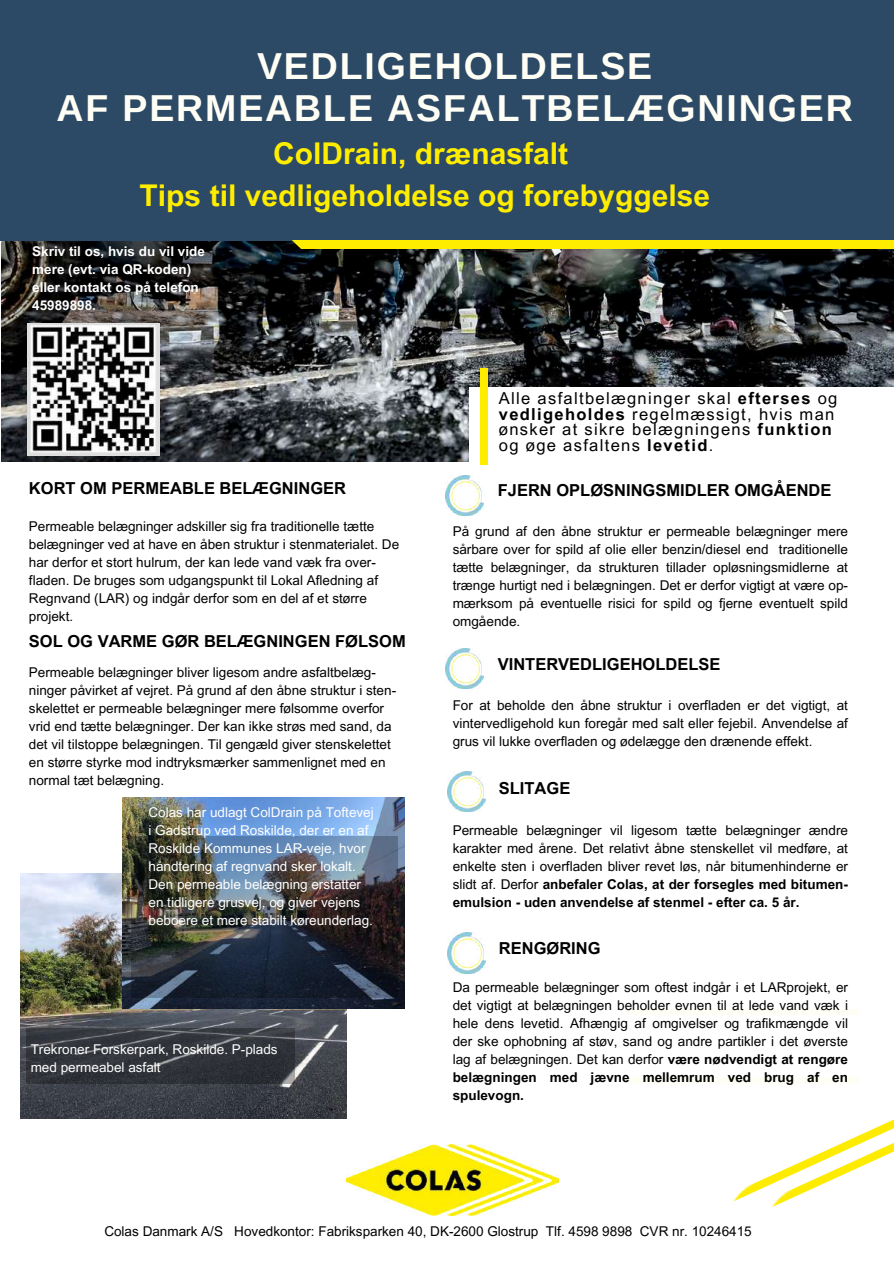
<style>
.page{position:relative;width:894px;height:1264px;background:#fff}
.page>*{position:absolute;margin:0;border:0;box-sizing:border-box;transform-origin:0 0}
.t1{font:700 37.5px/41.7px "Arimo";letter-spacing:.05em;color:#fffef5;text-align:center}
.t2{font:700 30px/42px "Arial MT Pro";color:#ffed00;text-align:center}
.t3{font:16.5px/15.8px "Arial MT Pro";letter-spacing:.08em;color:#000}
.t4{font:700 16.5px "Arial MT Pro";color:#000}
.t5{font:13.5px/18px "Arial MT Pro";color:#000;text-align:justify}
.t6{font:13.5px/18px "Arial MT Pro";color:#fff}
.t7{font:700 13.5px/18px "Arial MT Pro";color:#fff}
.s1{font-weight:700}
</style>
<div class="page">
<img style="left:1px;top:241px;width:892px;height:220px">
<div style="left:626px;top:1009px;width:233px;height:5px;background:#fffef5"></div>
<div style="left:626px;top:1077px;width:233px;height:6px;background:#fffef5"></div>
<div style="left:469px;top:387px;width:424px;height:105px;background:#fff"></div>
<img style="left:480px;top:368px;width:7px;height:96px">
<img style="left:346px;top:1144px;width:212px;height:70px">
<div style="left:0;top:0;width:893px;height:241px;background:#2c4965"></div>
<div style="left:292px;top:241px;width:601px;height:7px;background:#ffed00"></div>
<img style="left:445px;top:475px;width:38px;height:41px">
<img style="left:445px;top:648px;width:38px;height:41px">
<img style="left:447px;top:771px;width:39px;height:41px">
<img style="left:447px;top:932px;width:39px;height:41px">
<img style="left:742px;top:1120px;width:151px;height:88px">
<img style="left:20px;top:873px;width:327px;height:245px">
<img style="left:122px;top:797px;width:282px;height:211px">
<img style="left:131px;top:836px;width:266px;height:162px">
<svg style="left:26px;top:1028px;width:268px;height:55px;fill:#31343a"></svg>
<img style="left:27px;top:324px;width:133px;height:131px">
<h1 class="t1" style="left:56px;top:45px;width:797px">VEDLIGEHOLDELSE<br>AF PERMEABLE ASFALTBELÆGNINGER</h1>
<h2 class="t2" style="left:140px;top:136px;width:571px">ColDrain, drænasfalt<br>Tips til vedligeholdelse og forebyggelse</h2>
<p class="t7" style="left:32px;top:244px;width:174px">Skriv til os, hvis du vil vide mere (evt. via QR-koden) eller kontakt os på telefon<br>45989898.</p>
<p class="t4" style="left:29px;top:482px;width:318px">KORT OM PERMEABLE BELÆGNINGER</p>
<p class="t5" style="left:29px;top:519px;width:371px;text-align:left">Permeable belægninger adskiller sig fra traditionelle tætte belægninger ved at have en åben struktur i stenmaterialet. De har derfor et stort hulrum, der kan lede vand væk fra over&shy;fladen. De bruges som udgangspunkt til Lokal Afledning af Regnvand (LAR) og indgår derfor som en del af et større projekt.</p>
<p class="t4" style="left:29px;top:635px;width:378px">SOL OG VARME GØR BELÆGNINGEN FØLSOM</p>
<p class="t5" style="left:29px;top:665px;width:368px;text-align:left">Permeable belægninger bliver ligesom andre asfaltbelæg&shy;ninger påvirket af vejret. På grund af den åbne struktur i sten&shy;skelettet er permeable belægninger mere følsomme overfor vrid end tætte belægninger. Der kan ikke strøs med sand, da det vil tilstoppe belægningen. Til gengæld giver stenskelettet en større styrke mod indtryksmærker sammenlignet med en normal tæt belægning.</p>
<p class="t6" style="left:148px;top:804px;width:227px">Colas har udlagt ColDrain på Toftevej i Gadstrup ved Roskilde, der er en af Roskilde Kommunes LAR-veje, hvor håndtering af regnvand sker lokalt.<br>Den permeable belægning erstatter en tidligere grusvej, og giver vejens beboere et mere stabilt køreunderlag.</p>
<p class="t6" style="left:31px;top:1042px;width:248px">Trekroner Forskerpark, Roskilde. P-plads med permeabel asfalt</p>
<p class="t3" style="left:498px;top:392px;width:340px">Alle asfaltbelægninger skal <span class="s1">efterses</span> og <span class="s1">vedligeholdes</span> regelmæssigt, hvis man ønsker at sikre belægningens <span class="s1">funktion </span>og øge asfaltens <span class="s1">levetid</span>.</p>
<p class="t4" style="left:497px;top:484px;width:335px">FJERN OPLØSNINGSMIDLER OMGÅENDE</p>
<p class="t5" style="left:452px;top:524px;width:396px">På grund af den åbne struktur er permeable belægninger mere sårbare over for spild af olie eller benzin/diesel end traditionelle tætte belægninger, da strukturen tillader opløsningsmidlerne at trænge hurtigt ned i belægningen. Det er derfor vigtigt at være op&shy;mærksom på eventuelle risici for spild og fjerne eventuelt spild omgående.</p>
<p class="t4" style="left:497px;top:658px;width:224px">VINTERVEDLIGEHOLDELSE</p>
<p class="t5" style="left:452px;top:697px;width:396px">For at beholde den åbne struktur i overfladen er det vigtigt, at vintervedligehold kun foregår med salt eller fejebil. Anvendelse af grus vil lukke overfladen og ødelægge den drænende effekt.</p>
<p class="t4" style="left:498px;top:781px;width:73px">SLITAGE</p>
<p class="t5" style="left:452px;top:822px;width:396px">Permeable belægninger vil ligesom tætte belægninger ændre karakter med årene. Det relativt åbne stenskellet vil medføre, at enkelte sten i overfladen bliver revet løs, når bitumenhinderne er slidt af. Derfor <span class="s1">anbefaler Colas, at der forsegles med bitumen&shy;emulsion - uden anvendelse af stenmel - efter ca. 5 år.</span></p>
<p class="t4" style="left:498px;top:942px;width:103px">RENGØRING</p>
<p class="t5" style="left:452px;top:980px;width:396px">Da permeable belægninger som oftest indgår i et LARprojekt, er det vigtigt at belægningen beholder evnen til at lede vand væk i hele dens levetid. Afhængig af omgivelser og trafikmængde vil der ske ophobning af støv, sand og andre partikler i det øverste lag af belægningen. Det kan derfor <span class="s1">være nødvendigt at rengøre belægningen med jævne mellemrum ved brug af en spulevogn.</span></p>
<p class="t5" style="left:104px;top:1224px;width:648px">Colas Danmark A/S Hovedkontor: Fabriksparken 40, DK-2600 Glostrup Tlf. 4598 9898 CVR nr. 10246415</p>
</div>
